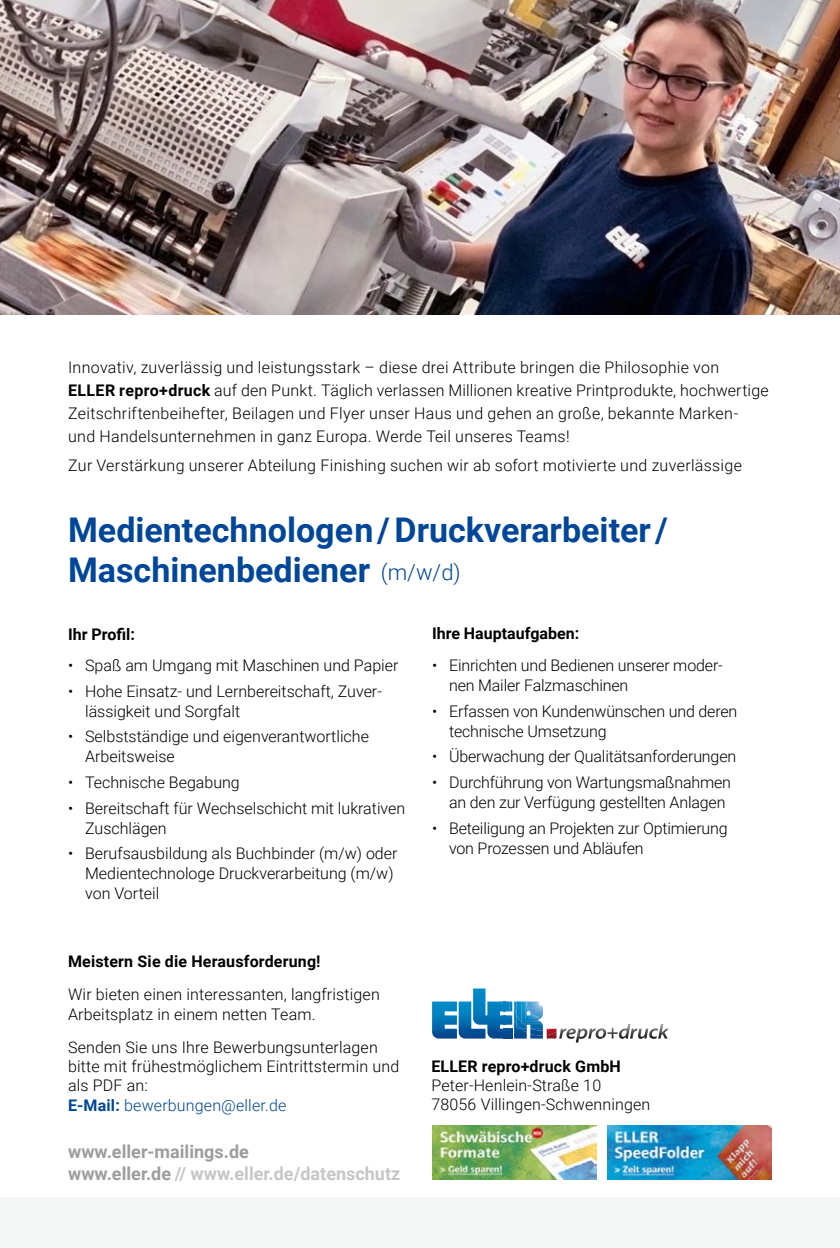
<style>
.page{position:relative;width:840px;height:1248px;background:#fff}
.page>*{position:absolute;margin:0;border:0;box-sizing:border-box;transform-origin:0 0}
.t1{font:700 34px/40px "Roboto";color:#004799}
.t2{font:700 18px/21.6px "Roboto";color:#9c9d9d}
.t3{font:300 16px/20px "Roboto";color:#000}
.t4{font:300 16px/23px "Roboto";letter-spacing:.02em;color:#000}
.t5{font:700 16px "Roboto";letter-spacing:.01em;color:#000}
.s1{font-weight:700}
.s2{font-weight:300;font-size:22px}
.s3{font-weight:700;color:#004799}
.s4{color:#004799}
.s5{color:#c5c6c6}
</style>
<div class="page">
<img style="left:0;top:0;width:839px;height:315px">
<div style="left:0;top:1197px;width:839px;height:50px;background:#f5f6f6"></div>
<img style="left:618px;top:1024px;width:12px;height:14px">
<svg style="left:629px;top:1028px;width:28px;height:10px"></svg>
<img style="left:657px;top:1024px;width:11px;height:14px">
<img style="left:436px;top:1001px;width:166px;height:42px">
<img style="left:575px;top:1028px;width:12px;height:14px">
<svg style="left:588px;top:1027px;width:29px;height:11px"></svg>
<img style="left:432px;top:1001px;width:24px;height:37px">
<img style="left:458px;top:1001px;width:15px;height:37px">
<img style="left:473px;top:988px;width:30px;height:50px">
<svg style="left:503px;top:1001px;width:75px;height:40px"></svg>
<img style="left:527px;top:1001px;width:15px;height:16px">
<img style="left:607px;top:1125px;width:164px;height:54px">
<img style="left:432px;top:1125px;width:164px;height:54px">
<p class="t4" style="left:68px;top:355px;width:701px">Innovativ, zuverlässig und leistungsstark – diese drei Attribute bringen die Philosophie von <span class="s1">ELLER repro+druck</span> auf den Punkt. Täglich verlassen Millionen kreative Printprodukte, hochwertige Zeitschriftenbeihefter, Beilagen und Flyer unser Haus und gehen an große, bekannte Marken&shy;und Handelsunternehmen in ganz Europa. Werde Teil unseres Teams!</p>
<p class="t4" style="left:68px;top:453px;width:675px">Zur Verstärkung unserer Abteilung Finishing suchen wir ab sofort motivierte und zuverlässige</p>
<h1 class="t1" style="left:68px;top:508px;width:601px">Medientechnologen / Druckverarbeiter /<br>Maschinenbediener <span class="s2">(m/w/d)</span></h1>
<p class="t5" style="left:68px;top:622px;width:68px">Ihr Profil:</p>
<p class="t3" style="left:68px;top:654px;width:331px">• Spaß am Umgang mit Maschinen und Papier</p>
<p class="t3" style="left:85px;top:680px;width:298px;text-indent:-17px">• Hohe Einsatz- und Lernbereitschaft, Zuver&shy;lässigkeit und Sorgfalt</p>
<p class="t3" style="left:85px;top:726px;width:285px;text-indent:-17px">• Selbstständige und eigenverantwort liche<br>Arbeitsweise</p>
<p class="t3" style="left:68px;top:771px;width:173px">• Technische Begabung</p>
<p class="t3" style="left:85px;top:797px;width:321px;text-indent:-17px">• Bereitschaft für Wechselschicht mit lukrativen<br>Zuschlägen</p>
<p class="t3" style="left:85px;top:842px;width:314px;text-indent:-17px">• Berufsausbildung als Buchbinder (m/w) oder<br>Medientechnologe Druckverarbeitung (m/w) von Vorteil</p>
<p class="t5" style="left:68px;top:949px;width:254px">Meistern Sie die Herausforderung!</p>
<p class="t3" style="left:68px;top:984px;width:313px;line-height:19.2px">Wir bieten einen interessanten, langfristigen<br>Arbeitsplatz in einem netten Team.</p>
<p class="t3" style="left:68px;top:1036px;width:332px;line-height:19.2px">Senden Sie uns Ihre Bewerbungsunterlagen bitte mit frühestmöglichem Eintritts termin und als PDF an:<br><span class="s3">E-Mail:</span> <span class="s4">bewerbungen@eller.de</span></p>
<p class="t2" style="left:68px;top:1140px;width:333px">www.eller-mailings.de<br>www.eller.de <span class="s5">// www.eller.de/datenschutz</span></p>
<p class="t5" style="left:432px;top:622px;width:149px">Ihre Hauptaufgaben:</p>
<p class="t3" style="left:449px;top:654px;width:275px;text-indent:-17px">• Einrichten und Bedienen unserer moder&shy;nen Mailer Falzmaschinen</p>
<p class="t3" style="left:449px;top:700px;width:289px;text-indent:-17px">• Erfassen von Kundenwünschen und deren technische Umsetzung</p>
<p class="t3" style="left:432px;top:745px;width:305px">• Überwachung der Qualitäts anforderungen</p>
<p class="t3" style="left:449px;top:771px;width:283px;text-indent:-17px">• Durchführung von Wartungsmaßnahmen an den zur Verfügung gestellten Anlagen</p>
<p class="t3" style="left:449px;top:817px;width:280px;text-indent:-17px">• Beteiligung an Projekten zur Optimierung von Prozessen und Abläufen</p>
<p class="t5" style="left:431px;top:1054px;width:191px">ELLER repro+druck GmbH</p>
<p class="t3" style="left:431px;top:1075px;width:220px;line-height:19.2px">Peter-Henlein-Straße 10<br>78056 Villingen-Schwenningen</p>
</div>
